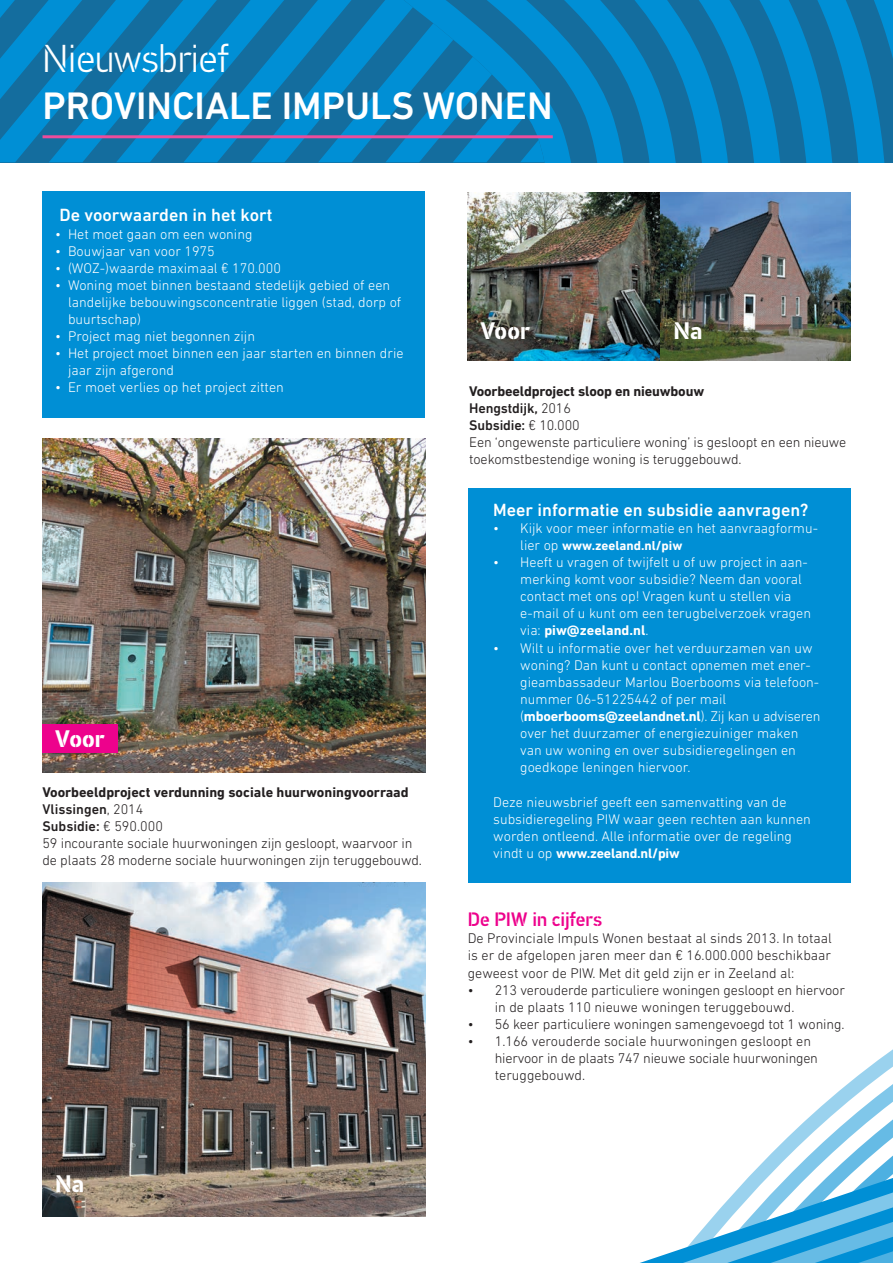
<style>
.page{position:relative;width:893px;height:1263px;background:#fff}
.page>*{position:absolute;margin:0;border:0;box-sizing:border-box;transform-origin:0 0}
.t1{font:500 39px "DIN Next LT Pro";color:#fff}
.t2{font:300 39px "PF Din Stencil";color:#fff}
.Subkop{font:700 24px "PF Din Stencil";color:#fff}
.t3{font:500 19.5px "PF Din Stencil";color:#ed028c}
.t4{font:500 18px "DIN Next LT Pro";color:#fff}
.Brood{font:300 14.25px/17.1px "DIN Next LT Pro";color:#fff}
.Brood-2{font:300 14.25px/17.1px "DIN Next LT Pro";letter-spacing:-.01em;color:#231f20}
.Brood-3{font:700 14.25px "DIN Next LT Pro";color:#231f20}
.Brood-4{font:500 14.25px "DIN Next LT Pro";color:#231f20}
.Brood-5{font:700 13.95px "DIN Next LT Pro";letter-spacing:-.015em;color:#fff}
.t5{font:700 13.2px "DIN Next LT Pro";color:#fff}
.s1{font-weight:300}
.s2{font-weight:300;font-size:14.25px}
.s3{font-weight:700}
</style>
<div class="page">
<div style="left:468px;top:488px;width:382px;height:395px;background:#008fd5"></div>
<div style="left:43px;top:191px;width:382px;height:227px;background:#008fd5"></div>
<svg style="left:0;top:0;width:893px;height:162px;background:#0a7eb9"></svg>
<hr style="left:43px;top:135px;width:510px;height:3px;background:#ed4c9c">
<img style="left:43px;top:438px;width:382px;height:334px">
<div style="left:43px;top:724px;width:75px;height:28px;background:#ed028c"></div>
<svg style="left:833px;top:1067px;width:60px;height:29px"></svg>
<svg style="left:808px;top:1096px;width:85px;height:22px"></svg>
<svg style="left:779px;top:1118px;width:114px;height:28px"></svg>
<svg style="left:748px;top:1146px;width:145px;height:32px"></svg>
<svg style="left:640px;top:1178px;width:253px;height:85px"></svg>
<img style="left:43px;top:883px;width:382px;height:334px">
<img style="left:468px;top:192px;width:382px;height:168px">
<p class="t2" style="left:43px;top:37px;width:188px">Nieuwsbrief</p>
<p class="t1" style="left:43px;top:83px;width:512px">PROVINCIALE IMPULS WONEN</p>
<h2 class="t4" style="left:60px;top:205px;width:214px">De voorwaarden in het kort</h2>
<p class="Brood" style="left:55px;top:225px;width:199px">• Het moet gaan om een woning</p>
<p class="Brood" style="left:55px;top:242px;width:161px">• Bouwjaar van voor 1975</p>
<p class="Brood" style="left:55px;top:259px;width:227px">• (WOZ-)waarde maximaal € 170.000</p>
<p class="Brood" style="left:68px;top:276px;width:335px;text-indent:-13px">• Woning moet binnen bestaand stedelijk gebied of een landelijke bebouwingsconcentratie liggen (stad, dorp of buurtschap)</p>
<p class="Brood" style="left:55px;top:328px;width:201px">• Project mag niet begonnen zijn</p>
<p class="Brood" style="left:68px;top:345px;width:337px;text-indent:-13px">• Het project moet binnen een jaar starten en binnen drie jaar zijn afgerond</p>
<p class="Brood" style="left:55px;top:379px;width:230px">• Er moet verlies op het project zitten</p>
<p class="Subkop" style="left:55px;top:724px;width:51px">Voor</p>
<p class="Brood-3" style="left:43px;top:784px;width:368px">Voorbeeldproject verdunning sociale huurwoningvoorraad</p>
<p class="Brood-4" style="left:43px;top:801px;width:102px">Vlissingen<span class="s1">, 2014</span></p>
<p class="Brood-4" style="left:43px;top:818px;width:122px">Subsidie: <span class="s1">€ 590.000</span></p>
<p class="Brood-2" style="left:43px;top:835px;width:381px">59 incourante sociale huurwoningen zijn gesloopt, waarvoor in de plaats 28 moderne sociale huurwoningen zijn teruggebouwd.</p>
<p class="Subkop" style="left:55px;top:1169px;width:31px">Na</p>
<p class="Subkop" style="left:480px;top:317px;width:51px">Voor</p>
<p class="Subkop" style="left:673px;top:317px;width:31px">Na</p>
<p class="Brood-3" style="left:469px;top:383px;width:237px">Voorbeeldproject sloop en nieuwbouw</p>
<p class="Brood-4" style="left:469px;top:400px;width:103px">Hengstdijk, <span class="s1">2016</span></p>
<p class="Brood-4" style="left:469px;top:417px;width:112px">Subsidie: <span class="s1">€ 10.000</span></p>
<p class="Brood-2" style="left:469px;top:434px;width:379px">Een ‘ongewenste particuliere woning’ is gesloopt en een nieuwe toekomstbestendige woning is teruggebouwd.</p>
<h2 class="t4" style="left:493px;top:499px;width:317px">Meer informatie en subsidie aanvragen?</h2>
<p class="Brood" style="left:493px;top:519px;width:326px">• Kijk voor meer informatie en het aanvraagformu-</p>
<p class="t5" style="left:520px;top:538px;width:164px"><span class="s2">lier op</span> www.zeeland.nl/piw</p>
<p class="Brood" style="left:520px;top:553px;width:292px;text-indent:-27px">• Heeft u vragen of twijfelt u of uw project in aan&shy;merking komt voor subsidie? Neem dan vooral contact met ons op! Vragen kunt u stellen via e-mail of u kunt om een terugbelverzoek vragen via: <span class="s3">piw@zeeland.nl</span>.</p>
<p class="Brood" style="left:520px;top:639px;width:302px;text-indent:-27px">• Wilt u informatie over het verduurzamen van uw woning? Dan kunt u contact opnemen met ener&shy;gieambassadeur Marlou Boerbooms via telefoon&shy;nummer 06-51225442 of per mail (<span class="s3">mboerbooms@zeelandnet.nl</span>). Zij kan u adviseren over het duurzamer of energiezuiniger maken van uw woning en over subsidieregelingen en goedkope leningen hiervoor.</p>
<p class="Brood" style="left:493px;top:793px;width:319px">Deze nieuwsbrief geeft een samenvatting van de subsidieregeling PIW waar geen rechten aan kunnen worden ontleend. Alle informatie over de regeling</p>
<p class="Brood-5" style="left:493px;top:845px;width:188px"><span class="s2">vindt u op</span> www.zeeland.nl/piw</p>
<h2 class="t3" style="left:468px;top:908px;width:136px">De PIW in cijfers</h2>
<p class="Brood-2" style="left:468px;top:930px;width:366px;text-align:justify">De Provinciale Impuls Wonen bestaat al sinds 2013. In totaal is er de afgelopen jaren meer dan € 16.000.000 beschikbaar geweest voor de PIW. Met dit geld zijn er in Zeeland al:</p>
<p class="Brood-2" style="left:495px;top:981px;width:352px;text-indent:-27px">• 213 verouderde particuliere woningen gesloopt en hiervoor in de plaats 110 nieuwe woningen teruggebouwd.</p>
<p class="Brood-2" style="left:468px;top:1015px;width:378px">• 56 keer particuliere woningen samengevoegd tot 1 woning.</p>
<p class="Brood-2" style="left:495px;top:1032px;width:325px;text-indent:-27px">• 1.166 verouderde sociale huurwoningen gesloopt en hiervoor in de plaats 747 nieuwe sociale huurwoningen teruggebouwd.</p>
</div>
